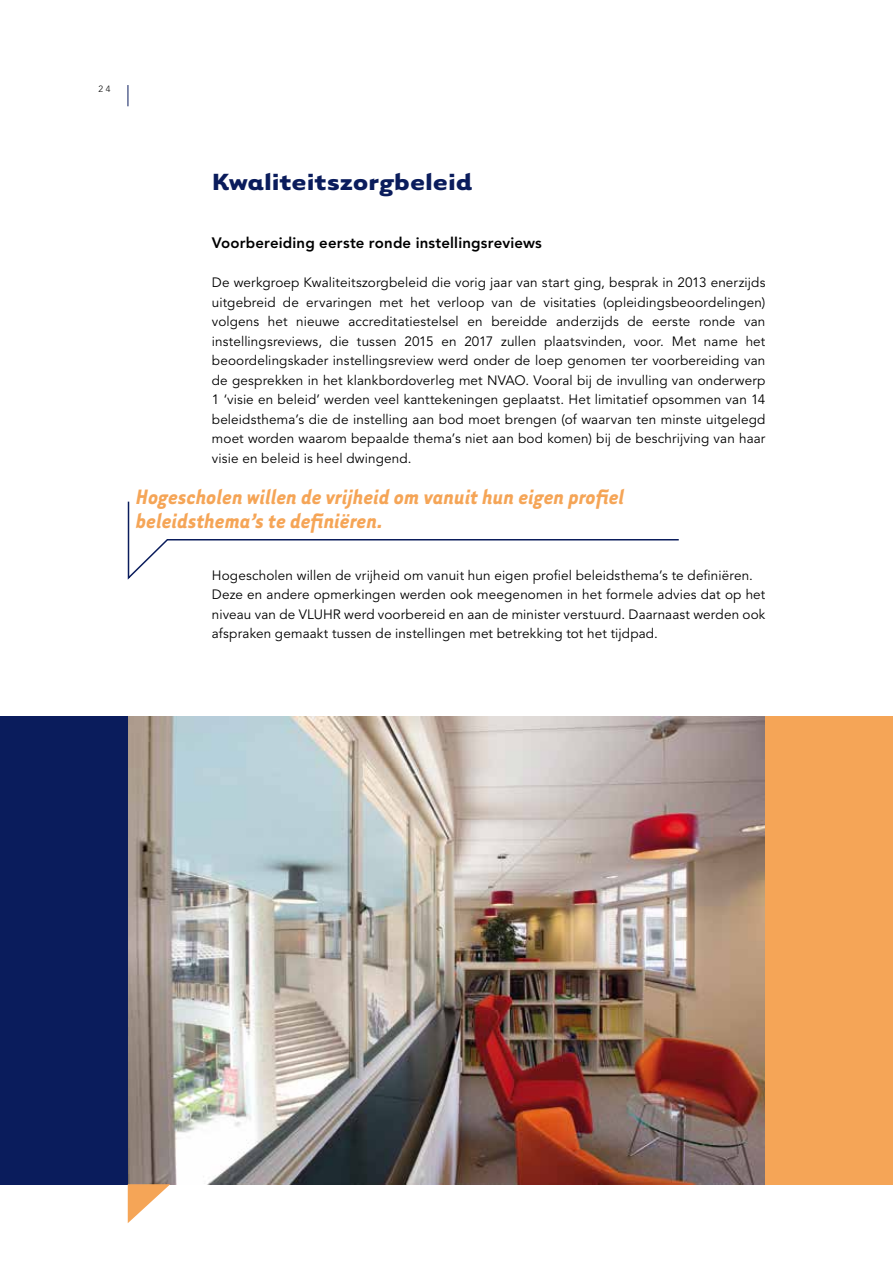
<style>
.page{position:relative;width:893px;height:1263px;background:#fff}
.page>*{position:absolute;margin:0;border:0;box-sizing:border-box;transform-origin:0 0}
.t1{font:700 27px "Tarzana Wide";letter-spacing:-.005em;color:#0a1c5c}
.t2{font:italic 700 24px/24px "Tarzana Narrow";color:#f5a557}
.t3{font:800 15px "Avenir LT";letter-spacing:.01em;color:#000}
.t4{font:13.5px/19.5px "Avenir LT";letter-spacing:.01em;color:#000;text-align:justify}
.t5{font:300 9px "Avenir LT";color:#000}
</style>
<div class="page">
<svg style="left:128px;top:85px;width:1px;height:21px"></svg>
<svg style="left:127px;top:501px;width:552px;height:79px"></svg>
<img style="left:128px;top:716px;width:637px;height:468px">
<div style="left:0;top:716px;width:128px;height:468px;background:#0a1c5c"></div>
<div style="left:765px;top:716px;width:128px;height:468px;background:#f5a557"></div>
<svg style="left:128px;top:1184px;width:42px;height:39px"></svg>
<p class="t5" style="left:98px;top:83px;width:14px">2 4</p>
<h1 class="t1" style="left:212px;top:164px;width:262px">Kwaliteitszorgbeleid</h1>
<p class="t3" style="left:212px;top:234px;width:331px">Voorbereiding eerste ronde instellingsreviews</p>
<p class="t4" style="left:212px;top:273px;width:555px">De werkgroep Kwaliteitszorgbeleid die vorig jaar van start ging, besprak in 2013 enerzijds uitgebreid de ervaringen met het verloop van de visitaties (opleidingsbeoordelingen) volgens het nieuwe accreditatiestelsel en bereidde anderzijds de eerste ronde van instellingsreviews, die tussen 2015 en 2017 zullen plaatsvinden, voor. Met name het beoordelingskader instellingsreview werd onder de loep genomen ter voorbereiding van de gesprekken in het klankbordoverleg met NVAO. Vooral bij de invulling van onderwerp 1 ‘visie en beleid’ werden veel kanttekeningen geplaatst. Het limitatief opsommen van 14 beleidsthema’s die de instelling aan bod moet brengen (of waarvan ten minste uitgelegd moet worden waarom bepaalde thema’s niet aan bod komen) bij de beschrijving van haar visie en beleid is heel dwingend.</p>
<h2 class="t2" style="left:136px;top:483px;width:490px">Hogescholen willen de vrijheid om vanuit hun eigen profiel beleidsthema’s te definiëren.</h2>
<p class="t4" style="left:212px;top:566px;width:555px;text-align:left">Hogescholen willen de vrijheid om vanuit hun eigen profiel beleidsthema’s te definiëren.<br>Deze en andere opmerkingen werden ook meegenomen in het formele advies dat op het niveau van de VLUHR werd voorbereid en aan de minister verstuurd. Daarnaast werden ook afspraken gemaakt tussen de instellingen met betrekking tot het tijdpad.</p>
</div>
